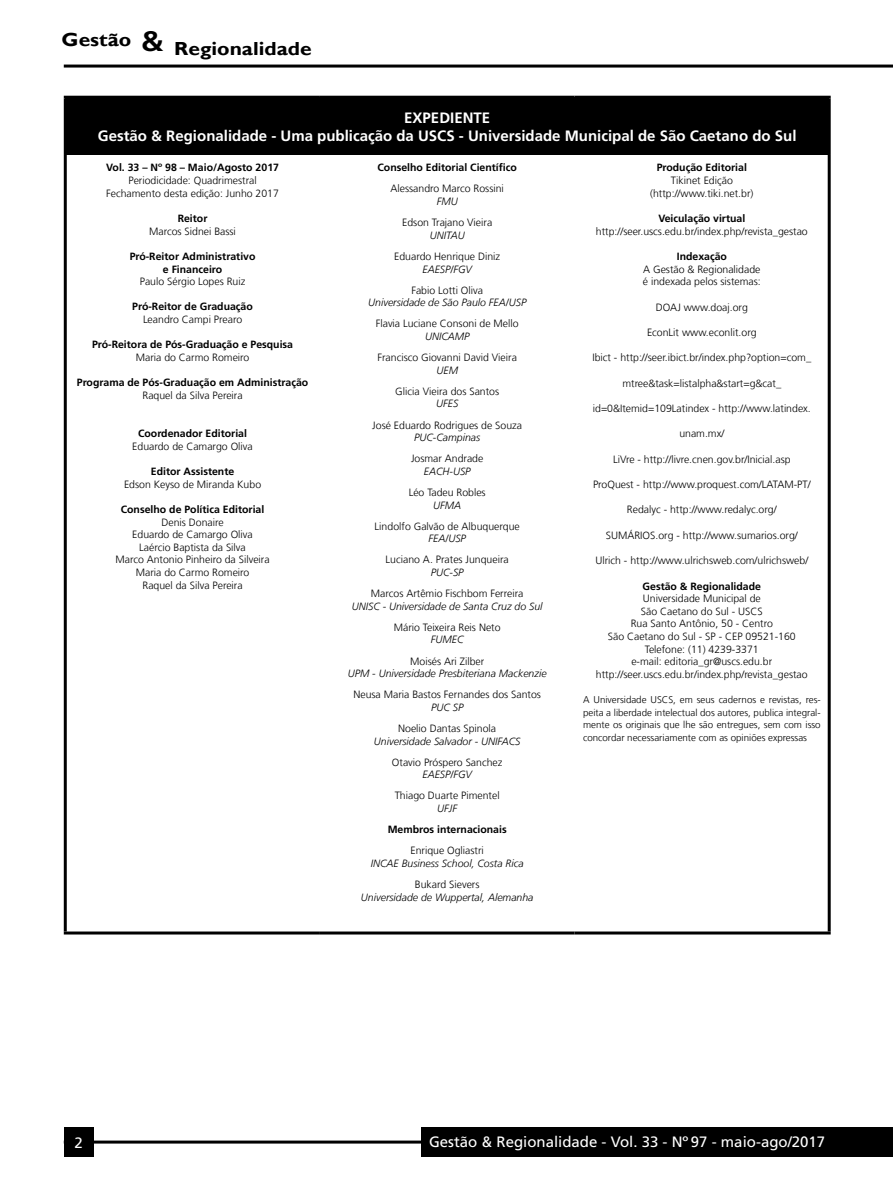
<style>
.page{position:relative;width:893px;height:1191px;background:#fff}
.page>*{position:absolute;margin:0;border:0;box-sizing:border-box;transform-origin:0 0}
.t1{font:700 18.9px "Gill Sans";color:#000;scale:1.11 1}
.t2{font:700 15px/18px "Frutiger LT Com";color:#fff;text-align:center}
.t3{font:15px "Frutiger LT Com";color:#fff}
.t4{font:300 10.5px/12.6px "Frutiger LT Com";color:#000;text-align:center}
.t5{font:700 10.5px/12.6px "Frutiger LT Com";color:#000;text-align:center}
.t6{font:italic 300 10.5px "Frutiger LT Com";color:#000}
.t7{font:300 9.75px/12.6px "Frutiger LT Com";color:#000;text-align:justify}
</style>
<div class="page">
<hr style="left:64px;top:65px;width:829px;height:3px;background:#000">
<hr style="left:64px;top:1140px;width:829px;height:3px;background:#000">
<div style="left:421px;top:1127px;width:472px;height:30px;background:#000"></div>
<div style="left:64px;top:1127px;width:30px;height:30px;background:#000"></div>
<div style="left:65px;top:97px;width:764px;height:58px;background:#000"></div>
<hr style="left:64px;top:96px;width:256px;height:3px;background:#000">
<hr style="left:64px;top:99px;width:3px;height:56px;background:#000">
<hr style="left:320px;top:96px;width:255px;height:3px;background:#000">
<hr style="left:575px;top:96px;width:256px;height:3px;background:#000">
<hr style="left:64px;top:155px;width:3px;height:776px;background:#000">
<hr style="left:828px;top:155px;width:3px;height:776px;background:#000">
<hr style="left:64px;top:931px;width:256px;height:3px;background:#000">
<hr style="left:320px;top:931px;width:255px;height:3px;background:#000">
<hr style="left:575px;top:931px;width:256px;height:3px;background:#000">
<hr style="left:828px;top:99px;width:3px;height:56px;background:#000">
<h1 class="t1" style="left:62px;top:37px;width:227px">Gestão <sup>&amp;</sup> Regionalidade</h1>
<h2 class="t2" style="left:98px;top:109px;width:700px">EXPEDIENTE<br>Gestão &amp; Regionalidade - Uma publicação da USCS - Universidade Municipal de São Caetano do Sul</h2>
<p class="t5" style="left:106px;top:161px;width:174px">Vol. 33 – Nº 98 – Maio/Agosto 2017</p>
<p class="t4" style="left:106px;top:174px;width:174px">Periodicidade: Quadrimestral<br>Fechamento desta edição: Junho 2017</p>
<p class="t5" style="left:178px;top:212px;width:31px">Reitor</p>
<p class="t4" style="left:149px;top:225px;width:88px">Marcos Sidnei Bassi</p>
<p class="t5" style="left:130px;top:250px;width:127px">Pró-Reitor Administrativo e Financeiro</p>
<p class="t4" style="left:140px;top:275px;width:107px">Paulo Sérgio Lopes Ruiz</p>
<p class="t5" style="left:132px;top:300px;width:122px">Pró-Reitor de Graduação</p>
<p class="t4" style="left:143px;top:313px;width:101px">Leandro Campi Prearo</p>
<p class="t5" style="left:92px;top:338px;width:203px">Pró-Reitora de Pós-Graduação e Pesquisa</p>
<p class="t4" style="left:136px;top:351px;width:115px">Maria do Carmo Romeiro</p>
<p class="t5" style="left:77px;top:376px;width:233px">Programa de Pós-Graduação em Administração</p>
<p class="t4" style="left:143px;top:389px;width:102px">Raquel da Silva Pereira</p>
<p class="t5" style="left:138px;top:427px;width:110px">Coordenador Editorial</p>
<p class="t4" style="left:132px;top:440px;width:122px">Eduardo de Camargo Oliva</p>
<p class="t5" style="left:151px;top:465px;width:85px">Editor Assistente</p>
<p class="t4" style="left:124px;top:478px;width:139px">Edson Keyso de Miranda Kubo</p>
<p class="t5" style="left:121px;top:503px;width:145px">Conselho de Política Editorial</p>
<p class="t4" style="left:115px;top:516px;width:156px">Denis Donaire<br>Eduardo de Camargo Oliva<br>Laércio Baptista da Silva<br>Marco Antonio Pinheiro da Silveira<br>Maria do Carmo Romeiro<br>Raquel da Silva Pereira</p>
<p class="t5" style="left:377px;top:161px;width:141px">Conselho Editorial Científico</p>
<p class="t4" style="left:390px;top:183px;width:115px">Alessandro Marco Rossini</p>
<p class="t6" style="left:437px;top:195px;width:22px">FMU</p>
<p class="t4" style="left:402px;top:216px;width:92px">Edson Trajano Vieira</p>
<p class="t6" style="left:430px;top:229px;width:36px">UNITAU</p>
<p class="t4" style="left:394px;top:250px;width:108px">Eduardo Henrique Diniz</p>
<p class="t6" style="left:422px;top:263px;width:51px">EAESP/FGV</p>
<p class="t4" style="left:411px;top:284px;width:73px">Fabio Lotti Oliva</p>
<p class="t6" style="left:368px;top:296px;width:160px">Universidade de São Paulo FEA/USP</p>
<p class="t4" style="left:376px;top:317px;width:144px">Flavia Luciane Consoni de Mello</p>
<p class="t6" style="left:425px;top:330px;width:46px">UNICAMP</p>
<p class="t4" style="left:377px;top:351px;width:141px">Francisco Giovanni David Vieira</p>
<p class="t6" style="left:436px;top:364px;width:23px">UEM</p>
<p class="t4" style="left:395px;top:385px;width:105px">Glicia Vieira dos Santos</p>
<p class="t6" style="left:436px;top:397px;width:24px">UFES</p>
<p class="t4" style="left:372px;top:418px;width:151px">José Eduardo Rodrigues de Souza</p>
<p class="t6" style="left:414px;top:431px;width:67px">PUC-Campinas</p>
<p class="t4" style="left:411px;top:452px;width:74px">Josmar Andrade</p>
<p class="t6" style="left:424px;top:465px;width:48px">EACH-USP</p>
<p class="t4" style="left:409px;top:486px;width:79px">Léo Tadeu Robles</p>
<p class="t6" style="left:433px;top:498px;width:30px">UFMA</p>
<p class="t4" style="left:375px;top:520px;width:147px">Lindolfo Galvão de Albuquerque</p>
<p class="t6" style="left:429px;top:532px;width:39px">FEA/USP</p>
<p class="t4" style="left:386px;top:553px;width:125px">Luciano A. Prates Junqueira</p>
<p class="t6" style="left:431px;top:566px;width:34px">PUC-SP</p>
<p class="t4" style="left:371px;top:587px;width:154px">Marcos Artêmio Fischbom Ferreira</p>
<p class="t6" style="left:352px;top:600px;width:192px">UNISC - Universidade de Santa Cruz do Sul</p>
<p class="t4" style="left:394px;top:621px;width:108px">Mário Teixeira Reis Neto</p>
<p class="t6" style="left:431px;top:633px;width:34px">FUMEC</p>
<p class="t4" style="left:410px;top:654px;width:76px">Moisés Ari Zilber</p>
<p class="t6" style="left:348px;top:667px;width:200px">UPM - Universidade Presbiteriana Mackenzie</p>
<p class="t4" style="left:353px;top:688px;width:189px">Neusa Maria Bastos Fernandes dos Santos</p>
<p class="t6" style="left:431px;top:701px;width:34px">PUC SP</p>
<p class="t4" style="left:398px;top:722px;width:100px">Noelio Dantas Spinola</p>
<p class="t6" style="left:374px;top:734px;width:148px">Universidade Salvador - UNIFACS</p>
<p class="t4" style="left:392px;top:756px;width:112px">Otavio Próspero Sanchez</p>
<p class="t6" style="left:422px;top:768px;width:51px">EAESP/FGV</p>
<p class="t4" style="left:395px;top:789px;width:107px">Thiago Duarte Pimentel</p>
<p class="t6" style="left:437px;top:802px;width:21px">UFJF</p>
<p class="t5" style="left:388px;top:823px;width:121px">Membros internacionais</p>
<p class="t4" style="left:410px;top:844px;width:75px">Enrique Ogliastri</p>
<p class="t6" style="left:371px;top:857px;width:154px">INCAE Business School, Costa Rica</p>
<p class="t4" style="left:415px;top:878px;width:66px">Bukard Sievers</p>
<p class="t6" style="left:361px;top:890px;width:174px">Universidade de Wuppertal, Alemanha</p>
<p class="t5" style="left:657px;top:161px;width:92px">Produção Editorial</p>
<p class="t4" style="left:650px;top:174px;width:105px">Tikinet Edição (http://www.tiki.net.br)</p>
<p class="t5" style="left:658px;top:212px;width:88px">Veiculação virtual</p>
<p class="t4" style="left:596px;top:225px;width:213px">http://seer.uscs.edu.br/index.php/revista_gestao</p>
<p class="t5" style="left:677px;top:250px;width:52px">Indexação</p>
<p class="t4" style="left:643px;top:263px;width:119px;text-align:left">A Gestão &amp; Regionalidade é indexada pelos sistemas:</p>
<p class="t4" style="left:656px;top:301px;width:94px">DOAJ www.doaj.org</p>
<p class="t4" style="left:647px;top:326px;width:111px">EconLit www.econlit.org</p>
<p class="t4" style="left:592px;top:351px;width:220px">Ibict - http://seer.ibict.br/index.php?option=com_</p>
<p class="t4" style="left:622px;top:377px;width:160px">mtree&amp;task=listalpha&amp;start=g&amp;cat_</p>
<p class="t4" style="left:593px;top:402px;width:219px">id=0&amp;Itemid=109Latindex - http://www.latindex.</p>
<p class="t4" style="left:679px;top:427px;width:46px">unam.mx/</p>
<p class="t4" style="left:613px;top:453px;width:179px">LiVre - http://livre.cnen.gov.br/Inicial.asp</p>
<p class="t4" style="left:593px;top:478px;width:219px">ProQuest - http://www.proquest.com/LATAM-PT/</p>
<p class="t4" style="left:627px;top:503px;width:151px">Redalyc - http://www.redalyc.org/</p>
<p class="t4" style="left:606px;top:529px;width:193px">SUMÁRIOS.org - http://www.sumarios.org/</p>
<p class="t4" style="left:595px;top:554px;width:214px">Ulrich - http://www.ulrichsweb.com/ulrichsweb/</p>
<p class="t5" style="left:643px;top:579px;width:120px">Gestão &amp; Regionalidade</p>
<p class="t4" style="left:596px;top:592px;width:213px">Universidade Municipal de<br>São Caetano do Sul - USCS<br>Rua Santo Antônio, 50 - Centro<br>São Caetano do Sul - SP - CEP 09521-160<br>Telefone: (11) 4239-3371<br>e-mail: editoria_gr@uscs.edu.br http://seer.uscs.edu.br/index.php/revista_gestao</p>
<p class="t7" style="left:583px;top:693px;width:239px">A Universidade USCS, em seus cadernos e revistas, res&shy;peita a liberdade intelectual dos autores, publica integral&shy;mente os originais que lhe são entregues, sem com isso concordar necessariamente com as opiniões expressas</p>
<h2 class="t3" style="left:74px;top:1133px;width:10px">2</h2>
<h2 class="t3" style="left:429px;top:1133px;width:398px">Gestão &amp; Regionalidade - Vol. 33 - Nº 97 - maio-ago/2017</h2>
</div>
